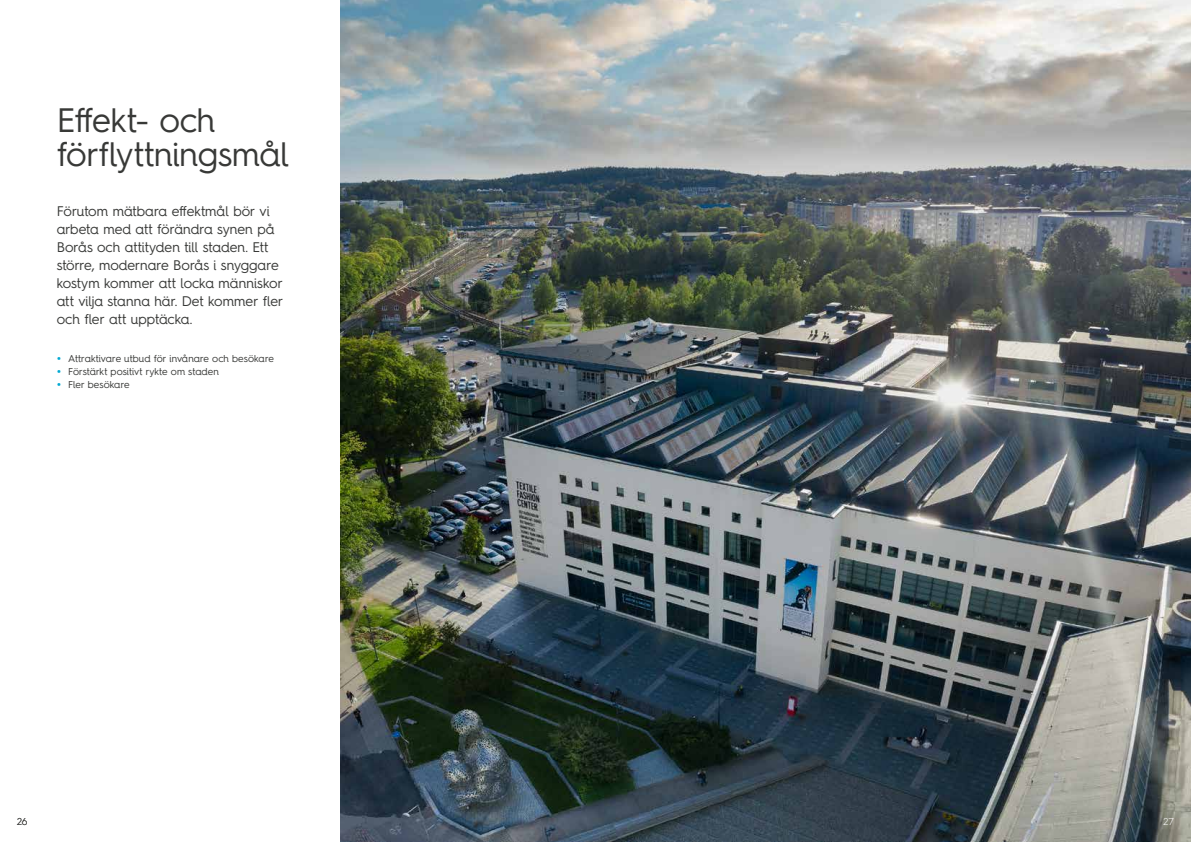
<style>
.page{position:relative;width:1191px;height:842px;background:#fff}
.page>*{position:absolute;margin:0;border:0;box-sizing:border-box;transform-origin:0 0}
.t1{font:34px/34px "Hurme Geometric Sans 4";letter-spacing:-.01em;color:#383937}
.t2{font:14px/18px "Hurme Geometric Sans 4";letter-spacing:-.005em;color:#383937}
.t3{font:10px "Hurme Geometric Sans 4";color:#383937}
.t4{font:300 10px "Hurme Geometric Sans 4";color:#383937}
.t5{font:300 10px "Hurme Geometric Sans 4";color:#fff}
.s1{font-weight:600;font-size:14px;color:#00a9d3}
</style>
<div class="page">
<img style="left:340px;top:0;width:851px;height:842px">
<h1 class="t1" style="left:57px;top:102px;width:234px">Effekt- och förflyttningsmål</h1>
<p class="t2" style="left:57px;top:202px;width:228px">Förutom mätbara effektmål bör vi arbeta med att förändra synen på<br>Borås och attityden till staden. Ett större, modernare Borås i snyggare kostym kommer att locka människor att vilja stanna här. Det kommer fler och fler att upptäcka.</p>
<p class="t3" style="left:57px;top:351px;width:219px"><span class="s1">•</span> Attraktivare utbud för invånare och besökare</p>
<p class="t3" style="left:57px;top:364px;width:164px"><span class="s1">•</span> Förstärkt positivt rykte om staden</p>
<p class="t3" style="left:57px;top:377px;width:74px"><span class="s1">•</span> Fler besökare</p>
<p class="t4" style="left:17px;top:814px;width:12px">26</p>
<p class="t5" style="left:1163px;top:815px;width:12px">27</p>
</div>
